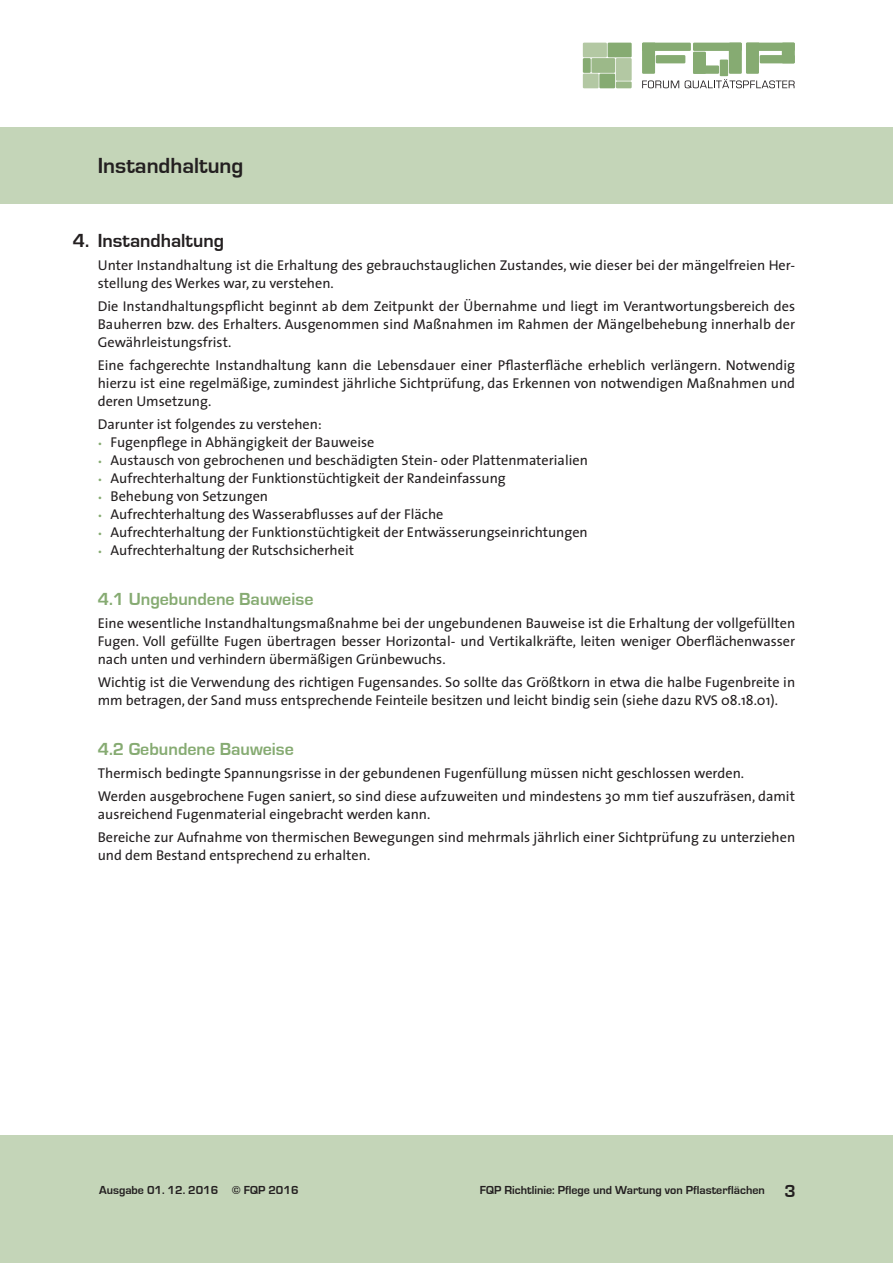
<style>
.page{position:relative;width:893px;height:1263px;background:#fff}
.page>*{position:absolute;margin:0;border:0;box-sizing:border-box;transform-origin:0 0}
.t1{font:700 22.5px "Eurostile";color:#231f20}
.t2{font:700 19.5px "Eurostile";color:#231f20}
.t3{font:700 18px "Eurostile";color:#86ab72}
.t4{font:14.25px/18px "The Sans";color:#231f20}
.t5{font:700 12px "Eurostile";color:#231f20}
.s1{font-size:10.65px;color:#86ab72}
.s2{font-size:18px}
</style>
<div class="page">
<div style="left:0;top:1135px;width:893px;height:128px;background:#c4d5b8"></div>
<div style="left:616px;top:58px;width:16px;height:23px;background:#b3c8a3"></div>
<div style="left:583px;top:43px;width:24px;height:14px;background:#b3c8a3"></div>
<div style="left:583px;top:74px;width:16px;height:14px;background:#b3c8a3"></div>
<div style="left:599px;top:74px;width:16px;height:14px;background:#86ab72"></div>
<div style="left:616px;top:81px;width:16px;height:7px;background:#9cb989"></div>
<div style="left:608px;top:43px;width:24px;height:14px;background:#86ab72"></div>
<div style="left:583px;top:58px;width:8px;height:15px;background:#86ab72"></div>
<div style="left:591px;top:58px;width:24px;height:15px;background:#9cb989"></div>
<svg style="left:642px;top:43px;width:153px;height:45px"></svg>
<div style="left:0;top:128px;width:893px;height:76px;background:#c4d5b8"></div>
<h1 class="t1" style="left:98px;top:154px;width:147px">Instandhaltung</h1>
<h2 class="t2" style="left:73px;top:230px;width:153px">4. Instandhaltung</h2>
<p class="t4" style="left:98px;top:256px;width:699px">Unter Instandhaltung ist die Erhaltung des gebrauchstauglichen Zustandes, wie dieser bei der mängelfreien Her&shy;stellung des Werkes war, zu verstehen.</p>
<p class="t4" style="left:98px;top:297px;width:699px;text-align:justify">Die Instandhaltungspflicht beginnt ab dem Zeitpunkt der Übernahme und liegt im Verantwortungsbereich des Bauherren bzw. des Erhalters. Ausgenommen sind Maßnahmen im Rahmen der Mängelbehebung innerhalb der Gewährleistungsfrist.</p>
<p class="t4" style="left:98px;top:356px;width:699px;text-align:justify">Eine fachgerechte Instandhaltung kann die Lebensdauer einer Pflasterfläche erheblich verlängern. Notwendig hierzu ist eine regelmäßige, zumindest jährliche Sichtprüfung, das Erkennen von notwendigen Maßnahmen und deren Umsetzung.</p>
<p class="t4" style="left:98px;top:415px;width:225px">Darunter ist folgendes zu verstehen:</p>
<p class="t4" style="left:98px;top:433px;width:278px"><span class="s1">•</span> Fugenpflege in Abhängigkeit der Bauweise</p>
<p class="t4" style="left:98px;top:451px;width:492px"><span class="s1">•</span> Austausch von gebrochenen und beschädigten Stein- oder Plattenmaterialien</p>
<p class="t4" style="left:98px;top:469px;width:410px"><span class="s1">•</span> Aufrechterhaltung der Funktionstüchtigkeit der Randeinfassung</p>
<p class="t4" style="left:98px;top:487px;width:172px"><span class="s1">•</span> Behebung von Setzungen</p>
<p class="t4" style="left:98px;top:505px;width:347px"><span class="s1">•</span> Aufrechterhaltung des Wasserabflusses auf der Fläche</p>
<p class="t4" style="left:98px;top:523px;width:491px"><span class="s1">•</span> Aufrechterhaltung der Funktionstüchtigkeit der Entwässerungseinrichtungen</p>
<p class="t4" style="left:98px;top:541px;width:258px"><span class="s1">•</span> Aufrechterhaltung der Rutschsicherheit</p>
<p class="t3" style="left:98px;top:589px;width:217px">4.1 Ungebundene Bauweise</p>
<p class="t4" style="left:98px;top:614px;width:699px;text-align:justify">Eine wesentliche Instandhaltungsmaßnahme bei der ungebundenen Bauweise ist die Erhaltung der vollgefüllten Fugen. Voll gefüllte Fugen übertragen besser Horizontal- und Vertikalkräfte, leiten weniger Oberflächenwasser nach unten und verhindern übermäßigen Grünbewuchs.</p>
<p class="t4" style="left:98px;top:673px;width:699px">Wichtig ist die Verwendung des richtigen Fugensandes. So sollte das Größtkorn in etwa die halbe Fugenbreite in mm betragen, der Sand muss entsprechende Feinteile besitzen und leicht bindig sein (siehe dazu RVS 08.18.01).</p>
<p class="t3" style="left:98px;top:739px;width:198px">4.2 Gebundene Bauweise</p>
<p class="t4" style="left:98px;top:761px;width:699px;line-height:23.1px">Thermisch bedingte Spannungsrisse in der gebundenen Fugenfüllung müssen nicht geschlossen werden.<br>Werden ausgebrochene Fugen saniert, so sind diese aufzuweiten und mindestens 30 mm tief auszufräsen, damit</p>
<p class="t4" style="left:98px;top:802px;width:699px;line-height:23.1px">ausreichend Fugenmaterial eingebracht werden kann.<br>Bereiche zur Aufnahme von thermischen Bewegungen sind mehrmals jährlich einer Sichtprüfung zu unterziehen</p>
<p class="t4" style="left:98px;top:846px;width:274px">und dem Bestand entsprechend zu erhalten.</p>
<p class="t5" style="left:99px;top:1184px;width:201px">Ausgabe 01. 12. 2016 © FQP 2016</p>
<p class="t5" style="left:480px;top:1184px;width:317px">FQP Richtlinie: Pflege und Wartung von Pflasterflächen <span class="s2">3</span></p>
</div>
